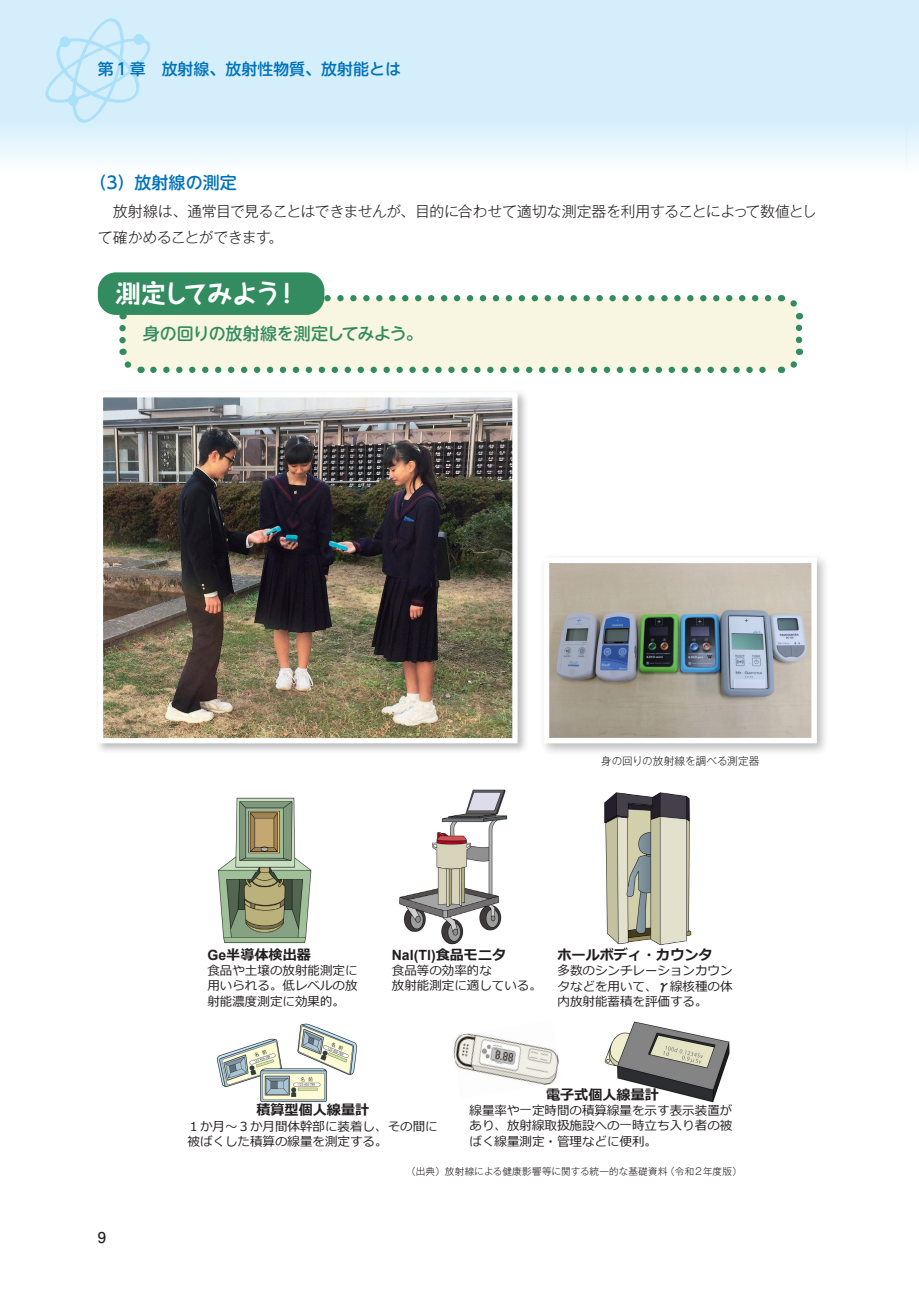
<style>
.page{position:relative;width:919px;height:1289px;background:#fff}
.page>*{position:absolute;margin:0;border:0;box-sizing:border-box;transform-origin:0 0}
.t1{font:700 25.5px "Taka Hand Std";letter-spacing:-.065em;color:#fff}
.t2{font:500 16.95px "UD Shin M Go Pro";letter-spacing:-.015em;color:#338c5f}
.t3{font:500 16.95px "UD Shin M Go Pro";color:#0072bc}
.t4{font:500 15.9px "UD Shin M Go Pro";color:#0072bc}
.t5{font:300 14.85px/25.5px "Gothic MB101 Pro";letter-spacing:-.03em;color:#231f20}
.t6{font:700 14.85px "Futo Go B101 Pro";color:#231f20}
.t7{font:700 14.1px "Meiryo";color:#231f20}
.t8{font:700 14.1px "Arial";color:#231f20}
.t9{font:12.45px/15.3px "Meiryo";color:#231f20;text-align:justify}
.t10{font:300 10.65px "Gothic MB101 Pro";letter-spacing:-.005em;color:#231f20}
.t11{font:300 9.6px "Gothic MB101 Pro";letter-spacing:.015em;color:#231f20}
.s1{font-family:"Arial"}
.s2{font-family:"Meiryo"}
.s3{font-family:"HGS Gothic E"}
</style>
<div class="page">
<svg style="left:906px;top:0;width:12px;height:167px;background:#d9f0fb"></svg>
<svg style="left:0;top:0;width:906px;height:161px;background:#d8f0fb"></svg>
<svg style="left:38px;top:17px;width:120px;height:107px;background:#cdecfa"></svg>
<div style="left:68px;top:95px;width:11px;height:11px;background:#aae0f9;border-radius:50%"></div>
<div style="left:134px;top:34px;width:10px;height:11px;background:#aae0f9;border-radius:50%"></div>
<div style="left:59px;top:36px;width:11px;height:11px;background:#aae0f9;border-radius:50%"></div>
<div style="left:122px;top:298px;width:677px;height:72px;background:#f8f5e1;border-radius:18px"></div>
<svg style="left:153px;top:366px;width:613px;height:7px"></svg>
<svg style="left:324px;top:295px;width:444px;height:6px"></svg>
<svg style="left:119px;top:328px;width:23px;height:45px"></svg>
<svg style="left:781px;top:348px;width:23px;height:25px"></svg>
<svg style="left:779px;top:295px;width:23px;height:45px"></svg>
<svg style="left:119px;top:315px;width:8px;height:4px"></svg>
<div style="left:98px;top:272px;width:226px;height:43px;background:#338c5f;border-radius:18px"></div>
<div style="left:95px;top:389px;width:434px;height:365px;background:#231f20;opacity:.3"></div>
<img style="left:104px;top:398px;width:407px;height:339px">
<div style="left:98px;top:392px;width:419px;height:351px;border:5px solid #fff"></div>
<div style="left:539px;top:553px;width:290px;height:203px;background:#231f20;opacity:.3"></div>
<svg style="left:541px;top:555px;width:278px;height:191px;background:#abaca8"></svg>
<img style="left:604px;top:1021px;width:126px;height:82px">
<img style="left:453px;top:1033px;width:106px;height:52px">
<img style="left:217px;top:1023px;width:140px;height:79px">
<img style="left:604px;top:792px;width:88px;height:154px">
<img style="left:399px;top:789px;width:109px;height:156px">
<img style="left:218px;top:797px;width:94px;height:147px">
<p class="t4" style="left:98px;top:56px;width:304px">第１章　放射線、放射性物質、放射能とは</p>
<h2 class="t3" style="left:89px;top:169px;width:149px">（3）放射線の測定</h2>
<p class="t5" style="left:98px;top:197px;width:720px;text-indent:15px">放射線は、通常目で見ることはできませんが、目的に合わせて適切な測定器を利用することによって数値として確かめることができます。</p>
<h1 class="t1" style="left:115px;top:276px;width:186px">測定してみよう！</h1>
<h2 class="t2" style="left:143px;top:320px;width:281px">身の回りの放射線を測定してみよう。</h2>
<p class="t10" style="left:601px;top:752px;width:159px">身の回りの放射線を調べる測定器</p>
<p class="t7" style="left:207px;top:944px;width:105px"><span class="s1">Ge</span>半導体検出器</p>
<p class="t9" style="left:207px;top:964px;width:151px">食品や土壌の放射能測定に用いられる。低レベルの放射能濃度測定に効果的。</p>
<p class="t8" style="left:392px;top:944px;width:116px">NaI(Tl)<span class="s2">食品モニタ</span></p>
<p class="t9" style="left:392px;top:964px;width:151px">食品等の効率的な<br>放射能測定に適している。</p>
<p class="t7" style="left:557px;top:944px;width:157px">ホールボディ・カウンタ</p>
<p class="t9" style="left:557px;top:963px;width:176px">多数のシンチレーションカウンタなどを用いて、<span class="s3">γ</span>線核種の体内放射能蓄積を評価する。</p>
<p class="t7" style="left:256px;top:1100px;width:114px">積算型個人線量計</p>
<p class="t9" style="left:187px;top:1118px;width:252px">１か月～３か月間体幹部に装着し、その間に被ばくした積算の線量を測定する。</p>
<p class="t7" style="left:546px;top:1085px;width:114px">電子式個人線量計</p>
<p class="t9" style="left:469px;top:1103px;width:264px">線量率や一定時間の積算線量を示す表示装置があり、放射線取扱施設への一時立ち入り者の被ばく線量測定・管理などに便利。</p>
<p class="t6" style="left:98px;top:1224px;width:10px">9</p>
<p class="t11" style="left:406px;top:1163px;width:337px">（出典）放射線による健康影響等に関する統一的な基礎資料（令和２年度版）</p>
</div>
